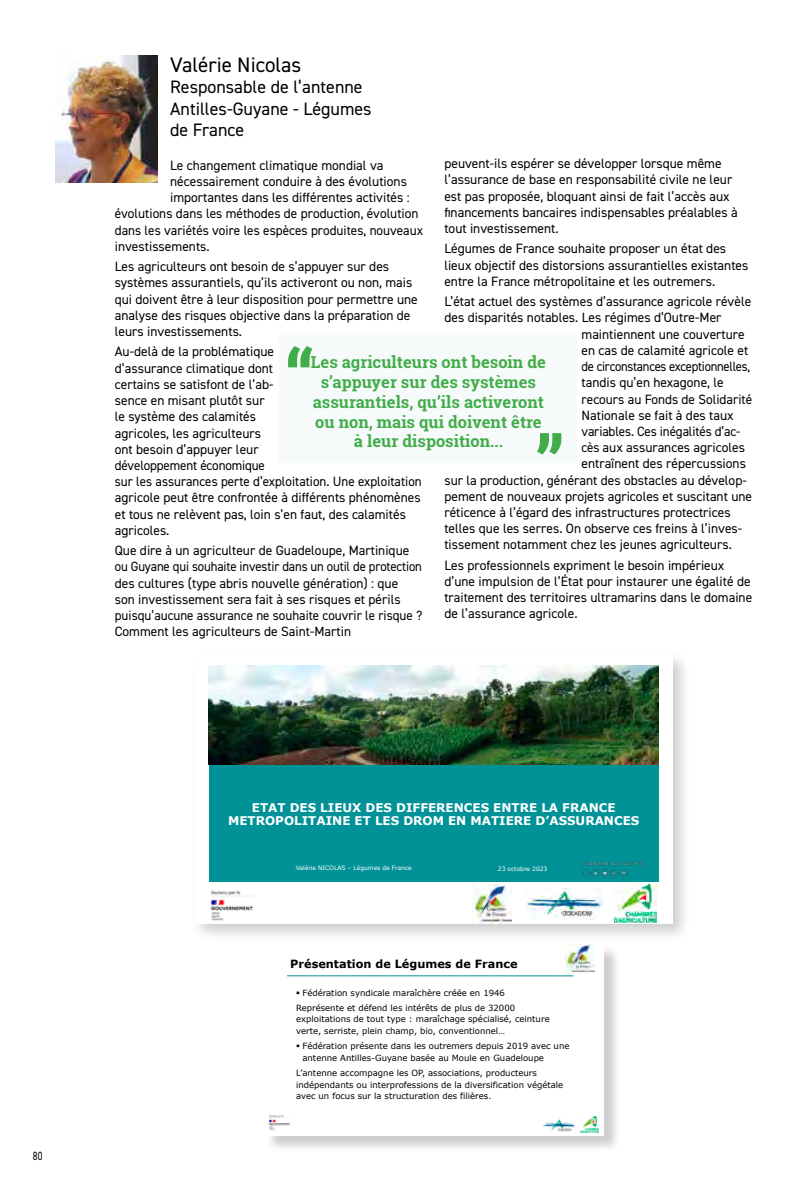
<style>
.page{position:relative;width:808px;height:1191px;background:#fff}
.page>*{position:absolute;margin:0;border:0;box-sizing:border-box;transform-origin:0 0}
.t1{font:21px "DIN2014";color:#000}
.t2{font:18px/21.6px "DIN2014";color:#000}
.t3{font:700 16.5px/19.8px "Roboto Slab";color:#41ad49;text-align:center}
.t4{font:13.5px/16.2px "DIN2014";color:#000}
.t5{font:13.5px "DIN2014";letter-spacing:-.02em;color:#000;scale:.94 1}
.t6{font:700 12px/13px "Verdana";color:#fff;text-align:center}
.t7{font:12px "DIN2014";color:#000;scale:.8 1}
.t8{font:700 11.25px "Verdana";color:#000}
.t9{font:8.55px/11.6px "Verdana";color:#000}
.t10{font:6px "Verdana";color:#fff}
</style>
<div class="page">
<img style="left:55px;top:55px;width:102px;height:128px">
<div style="left:191px;top:650px;width:501px;height:292px;background:#000;opacity:.2"></div>
<div style="left:195px;top:655px;width:478px;height:269px;background:#fff"></div>
<div style="left:209px;top:764px;width:450px;height:117px;background:#009297"></div>
<img style="left:582px;top:861px;width:63px;height:17px">
<img style="left:209px;top:665px;width:450px;height:99px">
<img style="left:615px;top:884px;width:41px;height:38px">
<img style="left:525px;top:888px;width:78px;height:31px">
<img style="left:210px;top:890px;width:43px;height:31px">
<img style="left:472px;top:885px;width:39px;height:39px">
<div style="left:265px;top:945px;width:356px;height:207px;background:#000;opacity:.2"></div>
<div style="left:264px;top:944px;width:339px;height:191px;background:#fff"></div>
<hr style="left:287px;top:975px;width:286px;height:1px;background:#009297">
<img style="left:580px;top:1116px;width:18px;height:16px">
<img style="left:543px;top:1119px;width:32px;height:13px">
<img style="left:269px;top:1115px;width:21px;height:15px">
<img style="left:565px;top:944px;width:29px;height:29px">
<div style="left:280px;top:335px;width:297px;height:128px;background:#f7fafa"></div>
<svg style="left:288px;top:346px;width:24px;height:21px"></svg>
<svg style="left:537px;top:433px;width:24px;height:21px"></svg>
<p class="t7" style="left:33px;top:1148px;width:13px">80</p>
<h1 class="t1" style="left:170px;top:51px;width:133px">Valérie Nicolas</h1>
<h2 class="t2" style="left:170px;top:76px;width:203px">Responsable de l’antenne<br>Antilles-Guyane - Légumes de France</h2>
<p class="t4" style="left:170px;top:157px;width:215px">Le changement climatique mondial va</p>
<p class="t4" style="left:170px;top:173px;width:238px">nécessairement conduire à des évolutions</p>
<p class="t4" style="left:170px;top:189px;width:241px">importantes dans les différentes activités :</p>
<p class="t4" style="left:115px;top:205px;width:305px">évolutions dans les méthodes de production, évolution</p>
<p class="t4" style="left:115px;top:221px;width:310px">dans les variétés voire les espèces produites, nouveaux</p>
<p class="t4" style="left:115px;top:238px;width:96px">investissements.</p>
<p class="t4" style="left:115px;top:258px;width:304px">Les agriculteurs ont besoin de s’appuyer sur des systèmes assurantiels, qu’ils activeront ou non, mais qui doivent être à leur disposition pour permettre une analyse des risques objective dans la préparation de leurs investissements.</p>
<p class="t4" style="left:115px;top:343px;width:308px">Au-delà de la problématique<br>d’assurance climatique dont<br>certains se satisfont de l’ab-<br>sence en misant plutôt sur<br>le système des calamités<br>agricoles, les agriculteurs<br>ont besoin d’appuyer leur<br>développement économique<br>sur les assurances perte d’exploitation. Une exploitation agricole peut être confrontée à différents phénomènes et tous ne relèvent pas, loin s’en faut, des calamités agricoles.</p>
<p class="t4" style="left:115px;top:542px;width:309px">Que dire à un agriculteur de Guadeloupe, Martinique ou Guyane qui souhaite investir dans un outil de protection des cultures (type abris nouvelle génération) : que<br>son investissement sera fait à ses risques et périls puisqu’aucune assurance ne souhaite couvrir le risque ?<br>Comment les agriculteurs de Saint-Martin</p>
<p class="t4" style="left:444px;top:155px;width:295px">peuvent-ils espérer se développer lorsque même l’assurance de base en responsabilité civile ne leur est pas proposée, bloquant ainsi de fait l’accès aux financements bancaires indispensables préalables à tout investissement.</p>
<p class="t4" style="left:444px;top:240px;width:306px">Légumes de France souhaite proposer un état des lieux objectif des distorsions assurantielles existantes entre la France métropolitaine et les outremers.</p>
<p class="t4" style="left:444px;top:293px;width:308px">L’état actuel des systèmes d’assurance agricole révèle</p>
<p class="t4" style="left:444px;top:309px;width:279px">des disparités notables. Les régimes d’Outre-Mer</p>
<p class="t4" style="left:581px;top:326px;width:165px">maintiennent une couverture</p>
<p class="t4" style="left:581px;top:342px;width:168px">en cas de calamité agricole et</p>
<p class="t5" style="left:581px;top:358px;width:181px">de circonstances exceptionnelles,</p>
<p class="t4" style="left:581px;top:374px;width:144px">tandis qu’en hexagone, le</p>
<p class="t4" style="left:581px;top:390px;width:172px">recours au Fonds de Solidarité</p>
<p class="t4" style="left:581px;top:407px;width:154px">Nationale se fait à des taux</p>
<p class="t4" style="left:581px;top:423px;width:160px">variables. Ces inégalités d’ac-</p>
<p class="t4" style="left:581px;top:439px;width:165px">cès aux assurances agricoles</p>
<p class="t4" style="left:581px;top:455px;width:166px">entraînent des répercussions</p>
<p class="t4" style="left:444px;top:471px;width:304px">sur la production, générant des obstacles au dévelop-</p>
<p class="t4" style="left:444px;top:488px;width:309px">pement de nouveaux projets agricoles et suscitant une</p>
<p class="t4" style="left:444px;top:504px;width:288px">réticence à l’égard des infrastructures protectrices</p>
<p class="t4" style="left:444px;top:520px;width:299px">telles que les serres. On observe ces freins à l’inves-</p>
<p class="t4" style="left:444px;top:536px;width:289px">tissement notamment chez les jeunes agriculteurs.</p>
<p class="t4" style="left:444px;top:557px;width:309px">Les professionnels expriment le besoin impérieux d’une impulsion de l’État pour instaurer une égalité de traitement des territoires ultramarins dans le domaine de l’assurance agricole.</p>
<p class="t3" style="left:311px;top:352px;width:237px">Les agriculteurs ont besoin de s’appuyer sur des systèmes assurantiels, qu’ils activeront ou non, mais qui doivent être à leur disposition...</p>
<p class="t6" style="left:228px;top:800px;width:413px">ETAT DES LIEUX DES DIFFERENCES ENTRE LA FRANCE<br>METROPOLITAINE ET LES DROM EN MATIERE D’ASSURANCES</p>
<p class="t10" style="left:296px;top:864px;width:118px">Valérie NICOLAS – Légumes de France</p>
<p class="t10" style="left:498px;top:864px;width:51px">23 octobre 2023</p>
<p class="t8" style="left:290px;top:955px;width:229px">Présentation de Légumes de France</p>
<p class="t9" style="left:296px;top:985px;width:220px;line-height:14.9px">▪ Fédération syndicale maraîchère créée en 1946<br>Représente et défend les intérêts de plus de 32000</p>
<p class="t9" style="left:296px;top:1013px;width:255px">exploitations de tout type : maraîchage spécialisé, ceinture verte, serriste, plein champ, bio, conventionnel…</p>
<p class="t9" style="left:302px;top:1040px;width:268px;text-indent:-6px">▪ Fédération présente dans les outremers depuis 2019 avec une antenne Antilles-Guyane basée au Moule en Guadeloupe</p>
<p class="t9" style="left:296px;top:1067px;width:269px">L’antenne accompagne les OP, associations, producteurs indépendants ou interprofessions de la diversification végétale avec un focus sur la structuration des filières.</p>
</div>
